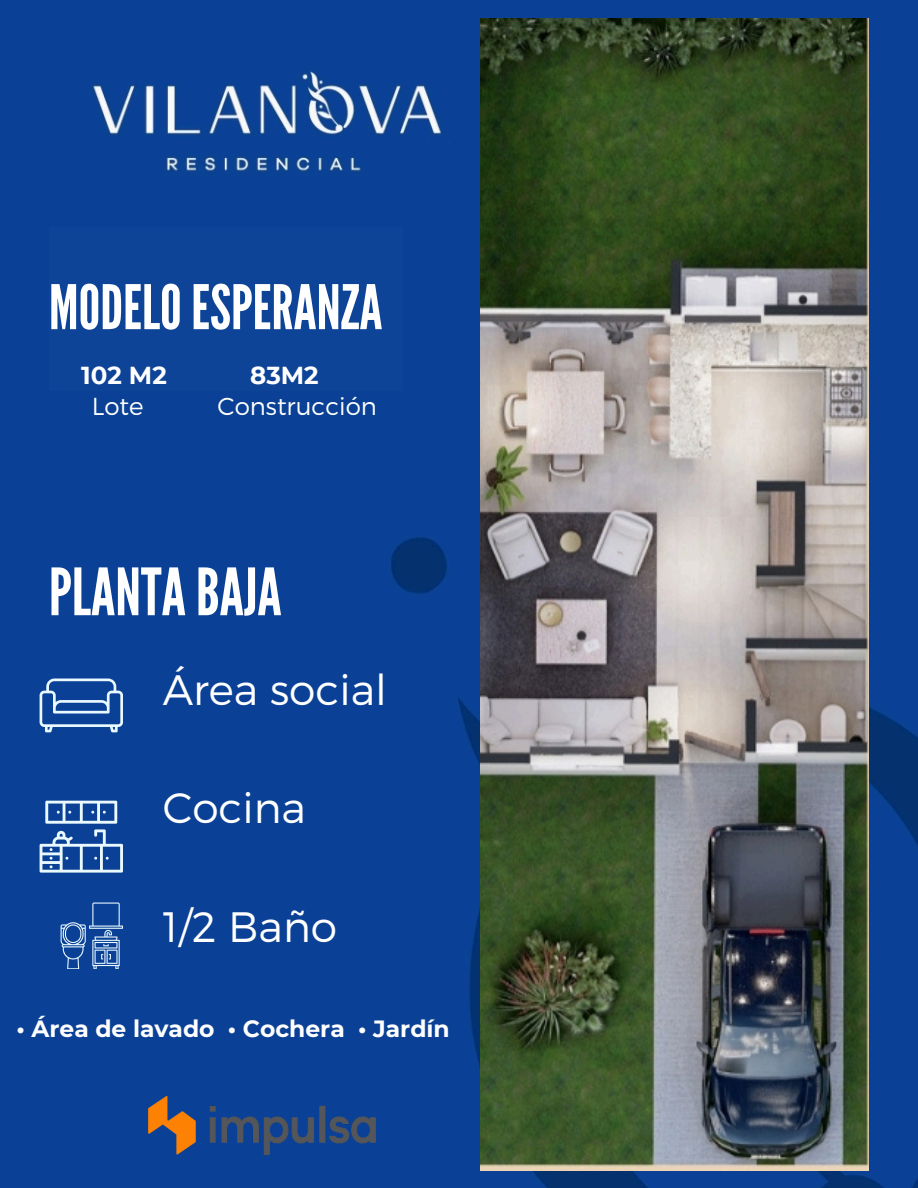
<style>
.page{position:relative;width:918px;height:1188px;background:#0a4196}
.page>*{position:absolute;margin:0;border:0;box-sizing:border-box;transform-origin:0 0}
.t1{font:65.1px "League Gothic";color:#fff}
.t2{font:61.35px "League Gothic";color:#fff}
.t3{font:300 42.45px "Montserrat";color:#fff}
.t4{font:300 24.6px "Montserrat";color:#fff}
.t5{font:700 24.45px "Montserrat";color:#fff}
.t6{font:700 23.4px "Montserrat";color:#fff}
</style>
<div class="page">
<img style="left:480px;top:18px;width:388px;height:1152px">
<div style="left:49px;top:227px;width:353px;height:164px;background:#0e4497"></div>
<svg style="left:61px;top:903px;width:62px;height:66px;background:#3564aa"></svg>
<svg style="left:40px;top:801px;width:83px;height:72px;background:#4c77b5"></svg>
<svg style="left:40px;top:679px;width:83px;height:53px;background:#416eaf"></svg>
<img style="left:148px;top:1096px;width:228px;height:59px">
<h1 class="t2" style="left:49px;top:272px;width:335px">MODELOESPERANZA</h1>
<p class="t5" style="left:81px;top:360px;width:87px">102 M2</p>
<p class="t5" style="left:250px;top:360px;width:70px">83M2</p>
<h3 class="t4" style="left:92px;top:391px;width:53px">Lote</h3>
<h3 class="t4" style="left:218px;top:391px;width:161px">Construcción</h3>
<h1 class="t1" style="left:49px;top:554px;width:234px">PLANTABAJA</h1>
<p class="t3" style="left:163px;top:662px;width:226px">Área social</p>
<p class="t3" style="left:163px;top:781px;width:145px">Cocina</p>
<p class="t3" style="left:163px;top:900px;width:176px">1/2 Baño</p>
<h2 class="t6" style="left:16px;top:1014px;width:435px">• Área de lavado • Cochera • Jardín</h2>
</div>
